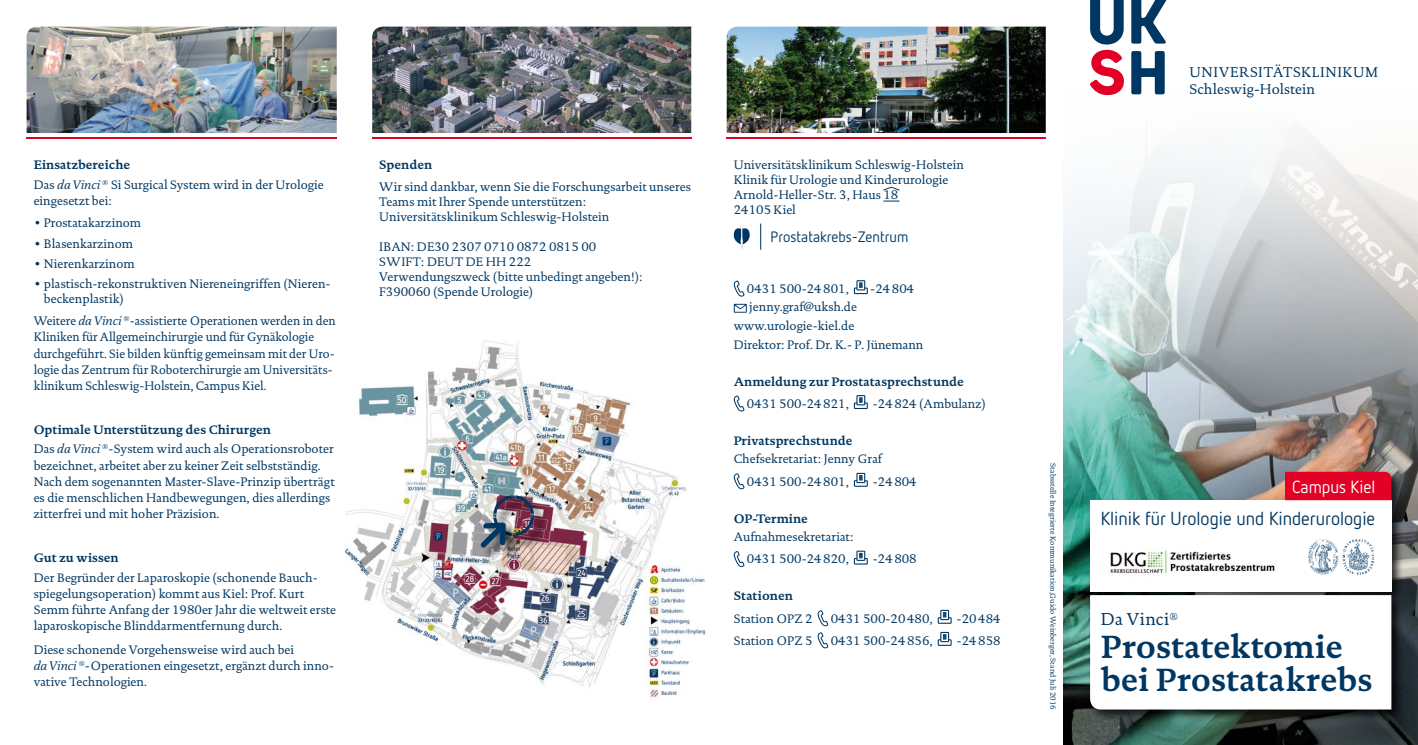
<style>
.page{position:relative;width:1418px;height:745px;background:#fff}
.page>*{position:absolute;margin:0;border:0;box-sizing:border-box;transform-origin:0 0}
.t1{font:700 32.5px/32.5px "DTL Documenta TOT";letter-spacing:.005em;color:#003762}
.t2{font:18.75px "Netto OT";color:#003762}
.t3{font:17.5px "Netto OT";color:#fff}
.t4{font:17.5px "DTL Documenta TOT";letter-spacing:.025em;color:#003762}
.t5{font:15px "Netto OT";color:#003762}
.t6{font:14.38px/17.2px "DTL Documenta TOT";letter-spacing:.02em;color:#003762}
.t7{font:12.5px/16.2px "DTL Documenta TOT";color:#003762}
.t8{font:700 12.5px "DTL Documenta TOT";color:#003762}
.t9{font:7.5px "DTL Documenta TOT";color:#003762}
.s1{font-weight:700}
.s2{font-style:italic}
</style>
<div class="page">
<img style="left:372px;top:27px;width:319px;height:106px">
<img style="left:726px;top:27px;width:319px;height:106px">
<hr style="left:27px;top:137px;width:310px;height:2px;background:#e20026">
<hr style="left:372px;top:137px;width:319px;height:2px;background:#e20026">
<hr style="left:726px;top:137px;width:319px;height:2px;background:#e20026">
<img style="left:1063px;top:89px;width:354px;height:655px">
<img style="left:345px;top:340px;width:361px;height:360px">
<svg style="left:733px;top:280px;width:11px;height:16px"></svg>
<div style="left:853px;top:287px;width:14px;height:7px;border:1px solid #003762"></div>
<div style="left:856px;top:280px;width:9px;height:10px;border:1px solid #003762"></div>
<svg style="left:859px;top:282px;width:3px;height:6px"></svg>
<svg style="left:733px;top:303px;width:13px;height:9px"></svg>
<svg style="left:733px;top:395px;width:11px;height:16px"></svg>
<div style="left:853px;top:402px;width:14px;height:7px;border:1px solid #003762"></div>
<div style="left:856px;top:395px;width:9px;height:10px;border:1px solid #003762"></div>
<svg style="left:859px;top:397px;width:3px;height:6px"></svg>
<svg style="left:733px;top:473px;width:11px;height:16px"></svg>
<div style="left:853px;top:480px;width:14px;height:6px;border:1px solid #003762"></div>
<div style="left:856px;top:472px;width:9px;height:11px;border:1px solid #003762"></div>
<svg style="left:859px;top:475px;width:3px;height:5px"></svg>
<svg style="left:733px;top:551px;width:11px;height:15px"></svg>
<div style="left:853px;top:557px;width:14px;height:7px;border:1px solid #003762"></div>
<div style="left:856px;top:550px;width:9px;height:10px;border:1px solid #003762"></div>
<svg style="left:859px;top:553px;width:3px;height:5px"></svg>
<svg style="left:817px;top:610px;width:11px;height:16px"></svg>
<svg style="left:938px;top:617px;width:13px;height:5px"></svg>
<div style="left:937px;top:616px;width:14px;height:7px;border:1px solid #003762"></div>
<div style="left:940px;top:609px;width:9px;height:10px;border:1px solid #003762"></div>
<svg style="left:942px;top:612px;width:4px;height:5px"></svg>
<svg style="left:817px;top:632px;width:11px;height:16px"></svg>
<svg style="left:938px;top:639px;width:13px;height:6px"></svg>
<div style="left:937px;top:638px;width:14px;height:7px;border:1px solid #003762"></div>
<div style="left:940px;top:631px;width:9px;height:10px;border:1px solid #003762"></div>
<svg style="left:942px;top:634px;width:4px;height:5px"></svg>
<svg style="left:1131px;top:0;width:36px;height:44px"></svg>
<svg style="left:1089px;top:0;width:34px;height:95px"></svg>
<svg style="left:1131px;top:51px;width:33px;height:43px"></svg>
<svg style="left:733px;top:225px;width:16px;height:24px"></svg>
<svg style="left:760px;top:223px;width:1px;height:27px"></svg>
<div style="left:1087px;top:469px;width:316px;height:252px;background:#000;opacity:.75"></div>
<svg style="left:1090px;top:594px;width:301px;height:115px"></svg>
<div style="left:1090px;top:500px;width:301px;height:91px;background:#fff"></div>
<div style="left:1284px;top:471px;width:107px;height:29px;background:#e20026"></div>
<img style="left:1110px;top:550px;width:165px;height:27px">
<svg style="left:883px;top:186px;width:17px;height:5px"></svg>
<svg style="left:883px;top:200px;width:16px;height:1px"></svg>
<svg style="left:1308px;top:539px;width:65px;height:35px"></svg>
<div style="left:494px;top:495px;width:54px;height:55px;background:#000;opacity:.75"></div>
<div style="left:481px;top:522px;width:39px;height:39px;background:#000;opacity:.61"></div>
<img style="left:480px;top:495px;width:54px;height:52px">
<img style="left:27px;top:27px;width:310px;height:106px">
<p class="t7" style="left:34px;top:155px;width:292px;line-height:19.8px"><span class="s1">Einsatzbereiche<br></span>Das <span class="s2">da Vinci</span> <sup>®</sup> Si Surgical System wird in der Urologie</p>
<p class="t7" style="left:34px;top:193px;width:80px">eingesetzt bei:</p>
<p class="t7" style="left:34px;top:215px;width:109px">• Prostatakarzinom</p>
<p class="t7" style="left:34px;top:235px;width:101px">• Blasenkarzinom</p>
<p class="t7" style="left:34px;top:255px;width:103px">• Nierenkarzinom</p>
<p class="t7" style="left:44px;top:276px;width:288px;line-height:15px;text-indent:-10px">• plastisch-rekonstruktiven Niereneingriffen (Nieren&shy;beckenplastik)</p>
<p class="t7" style="left:34px;top:312px;width:303px">Weitere <span class="s2">da Vinci</span> <sup>®</sup>-assistierte Operationen werden in den Kliniken für Allgemeinchirurgie und für Gynäkologie durchgeführt. Sie bilden künftig gemeinsam mit der Uro&shy;logie das Zentrum für Roboterchirurgie am Universitäts&shy;klinikum Schleswig-Holstein, Campus Kiel.</p>
<p class="t7" style="left:34px;top:419px;width:301px;line-height:19.8px"><span class="s1">Optimale Unterstützung des Chirurgen<br></span>Das <span class="s2">da Vinci</span> <sup>®</sup>-System wird auch als Operationsroboter</p>
<p class="t7" style="left:34px;top:457px;width:302px">bezeichnet, arbeitet aber zu keiner Zeit selbstständig.<br>Nach dem sogenannten Master-Slave-Prinzip überträgt es die menschlichen Handbewegungen, dies allerdings zitterfrei und mit hoher Präzision.</p>
<p class="t8" style="left:34px;top:549px;width:87px">Gut zu wissen</p>
<p class="t7" style="left:34px;top:569px;width:304px">Der Begründer der Laparoskopie (schonende Bauch&shy;spiegelungsoperation) kommt aus Kiel: Prof. Kurt Semm führte Anfang der 1980er Jahr die weltweit erste laparoskopische Blinddarmentfernung durch.</p>
<p class="t7" style="left:34px;top:641px;width:302px">Diese schonende Vorgehensweise wird auch bei<br><span class="s2">da Vinci</span> <sup>®</sup>-Operationen eingesetzt, ergänzt durch inno&shy;vative Technologien.</p>
<p class="t8" style="left:379px;top:157px;width:55px">Spenden</p>
<p class="t7" style="left:379px;top:179px;width:313px;line-height:15px">Wir sind dankbar, wenn Sie die Forschungsarbeit unseres<br>Teams mit Ihrer Spende unterstützen:<br>Universitätsklinikum Schleswig-Holstein</p>
<p class="t7" style="left:379px;top:239px;width:265px;line-height:15px">IBAN: DE30 2307 0710 0872 0815 00<br>SWIFT: DEUT DE HH 222<br>Verwendungszweck (bitte unbedingt angeben!):<br>F390060 (Spende Urologie)</p>
<p class="t7" style="left:733px;top:157px;width:231px;line-height:15px">Universitätsklinikum Schleswig-Holstein<br>Klinik für Urologie und Kinderurologie<br>Arnold-Heller-Str. 3, Haus 18<br>24105 Kiel</p>
<p class="t5" style="left:770px;top:227px;width:139px">Prostatakrebs-Zentrum</p>
<p class="t7" style="left:747px;top:280px;width:103px">0431 500-24801,</p>
<p class="t7" style="left:870px;top:280px;width:45px">-24804</p>
<p class="t7" style="left:733px;top:298px;width:191px;line-height:18.5px;text-indent:15px">jenny.graf@uksh.de www.urologie-kiel.de<br>Direktor: Prof. Dr. K.- P. Jünemann</p>
<p class="t8" style="left:733px;top:373px;width:232px">Anmeldung zur Prostatasprechstunde</p>
<p class="t7" style="left:747px;top:395px;width:103px">0431 500-24821,</p>
<p class="t7" style="left:872px;top:395px;width:114px">-24824 (Ambulanz)</p>
<p class="t8" style="left:733px;top:432px;width:120px">Privatsprechstunde</p>
<p class="t7" style="left:747px;top:448px;width:137px;line-height:22px;text-indent:-13px">Chefsekretariat: Jenny Graf<br>0431 500-24801,</p>
<p class="t7" style="left:872px;top:473px;width:45px">-24804</p>
<p class="t8" style="left:733px;top:510px;width:76px">OP-Termine</p>
<p class="t7" style="left:747px;top:525px;width:108px;line-height:22px;text-indent:-13px">Aufnahmesekretariat:<br>0431 500-24820,</p>
<p class="t7" style="left:872px;top:550px;width:45px">-24808</p>
<p class="t8" style="left:733px;top:588px;width:61px">Stationen</p>
<p class="t7" style="left:733px;top:609px;width:80px">Station OPZ 2</p>
<p class="t7" style="left:830px;top:609px;width:103px">0431 500-20480,</p>
<p class="t7" style="left:956px;top:609px;width:45px">-20484</p>
<p class="t7" style="left:733px;top:631px;width:80px">Station OPZ 5</p>
<p class="t7" style="left:830px;top:631px;width:103px">0431 500-24856,</p>
<p class="t7" style="left:956px;top:631px;width:45px">-24858</p>
<p class="t6" style="left:1189px;top:63px;width:190px">UNIVERSITÄTSKLINIKUM<br>Schleswig-Holstein</p>
<p class="t9" style="left:1057px;top:463px;width:247px;rotate:90deg">Stabsstelle Integrierte Kommunikation,Guido Weinberger, Stand Juli 2016</p>
<h3 class="t3" style="left:1292px;top:475px;width:85px">Campus Kiel</h3>
<h2 class="t2" style="left:1100px;top:507px;width:276px">Klinik für Urologie und Kinderurologie</h2>
<h3 class="t4" style="left:1100px;top:608px;width:79px">Da Vinci<sup>®</sup></h3>
<h1 class="t1" style="left:1100px;top:629px;width:273px">Prostatektomie bei Prostatakrebs</h1>
</div>
